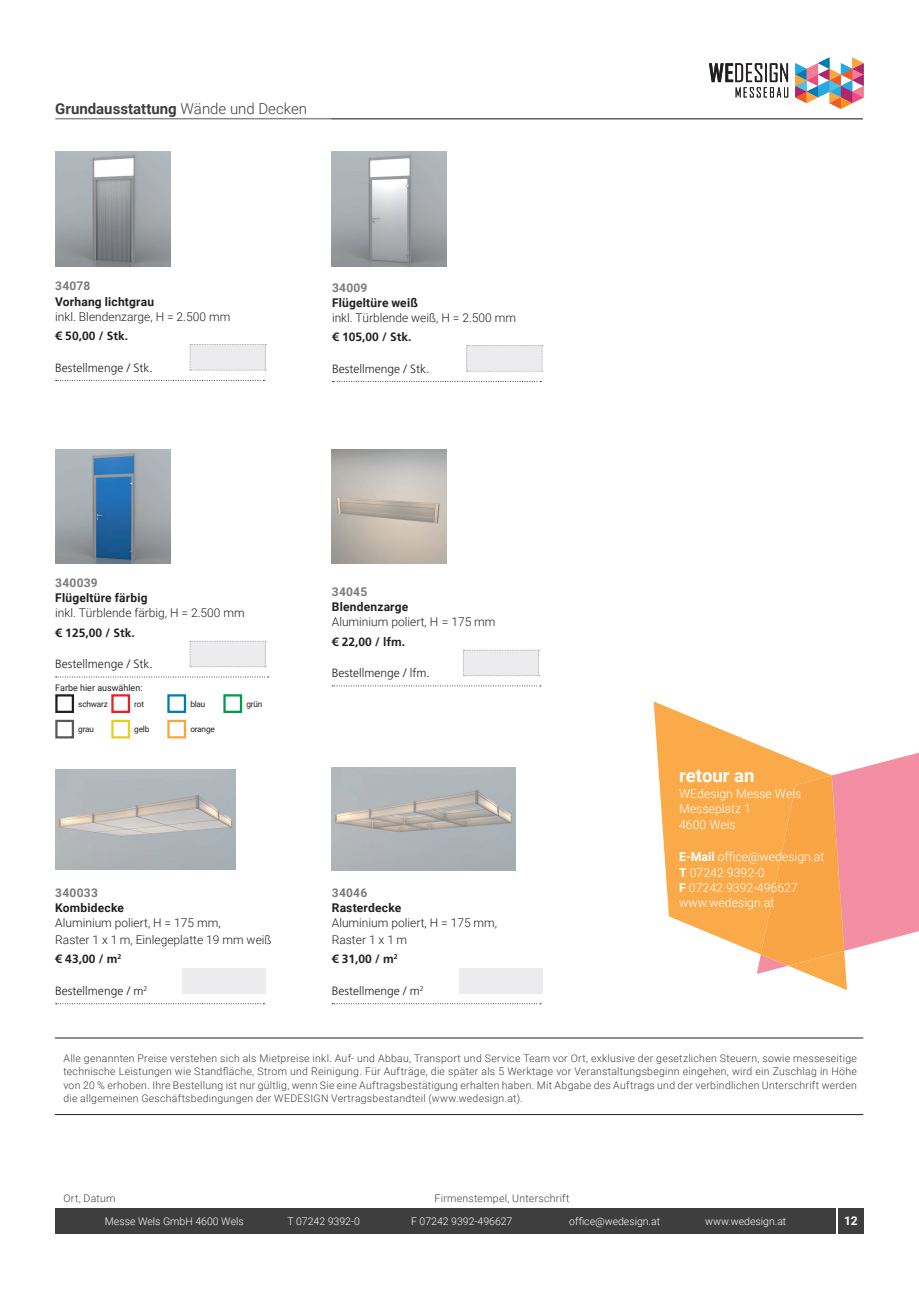
<style>
.page{position:relative;width:919px;height:1289px;background:#fff}
.page>*{position:absolute;margin:0;border:0;box-sizing:border-box;transform-origin:0 0}
.t1{font:700 18.45px "Roboto";color:#fff}
.t2{font:700 15px "Roboto";color:#3e3e3f}
.t3{font:300 12.3px/15.5px "Roboto";color:#fff}
.t4{font:300 12px/16.5px "Roboto";color:#231f20}
.t5{font:300 12px "Frutiger LT Std";color:#231f20}
.t6{font:700 12px "Roboto";letter-spacing:.015em;color:#231f20}
.t7{font:700 12px "Frutiger LT Std";color:#231f20}
.t8{font:700 12px "Roboto";letter-spacing:.02em;color:#7a7c7f}
.t9{font:700 12px "Roboto";color:#fff}
.t10{font:300 10.5px/13.5px "Roboto";letter-spacing:.025em;color:#3e3e3f;text-align:justify}
.t11{font:300 10.5px "Roboto";color:#fff}
.t12{font:9px "Roboto";color:#231f20}
.t13{font:8.25px "Roboto";letter-spacing:-.02em;color:#231f20}
.s1{font-weight:300}
.s2{font-weight:700}
</style>
<div class="page">
<hr style="left:55px;top:118px;width:807px;height:1px;background:#57585a">
<hr style="left:55px;top:1037px;width:371px;height:1px;background:#231f20">
<hr style="left:426px;top:1037px;width:437px;height:1px;background:#231f20">
<hr style="left:55px;top:1114px;width:371px;height:1px;background:#231f20">
<hr style="left:426px;top:1114px;width:437px;height:1px;background:#231f20">
<div style="left:838px;top:1208px;width:25px;height:25px;background:#3e3e3f"></div>
<div style="left:55px;top:1208px;width:780px;height:25px;background:#3e3e3f"></div>
<svg style="left:332px;top:1003px;width:209px;height:1px"></svg>
<div style="left:459px;top:968px;width:83px;height:25px;background:#ececee"></div>
<svg style="left:56px;top:1003px;width:208px;height:1px"></svg>
<div style="left:182px;top:968px;width:84px;height:25px;background:#ececee"></div>
<svg style="left:332px;top:685px;width:209px;height:1px"></svg>
<svg style="left:463px;top:649px;width:76px;height:27px;background:#e9e9eb"></svg>
<svg style="left:795px;top:57px;width:68px;height:52px"></svg>
<svg style="left:709px;top:63px;width:79px;height:34px"></svg>
<svg style="left:56px;top:380px;width:208px;height:1px"></svg>
<svg style="left:190px;top:344px;width:76px;height:27px;background:#e9e9eb"></svg>
<svg style="left:332px;top:381px;width:209px;height:1px"></svg>
<svg style="left:466px;top:345px;width:77px;height:27px;background:#e9e9eb"></svg>
<svg style="left:56px;top:676px;width:212px;height:1px"></svg>
<svg style="left:190px;top:641px;width:76px;height:26px;background:#e9e9eb"></svg>
<img style="left:332px;top:151px;width:114px;height:115px">
<img style="left:55px;top:151px;width:115px;height:115px">
<img style="left:55px;top:449px;width:115px;height:115px">
<img style="left:332px;top:449px;width:114px;height:115px">
<img style="left:55px;top:769px;width:180px;height:101px">
<img style="left:332px;top:767px;width:183px;height:103px">
<svg style="left:653px;top:701px;width:193px;height:289px;fill:#faaa49"></svg>
<svg style="left:756px;top:752px;width:162px;height:222px;background:#f7a782"></svg>
<div style="left:55px;top:694px;width:19px;height:19px;border:2px solid #231f20"></div>
<div style="left:223px;top:694px;width:19px;height:19px;border:2px solid #009a4b"></div>
<div style="left:111px;top:694px;width:19px;height:19px;border:2px solid #ee1d23"></div>
<div style="left:55px;top:719px;width:19px;height:19px;border:2px solid #57585a"></div>
<div style="left:167px;top:694px;width:19px;height:19px;border:2px solid #007caf"></div>
<div style="left:111px;top:719px;width:19px;height:19px;border:2px solid #e4cf1c"></div>
<div style="left:167px;top:719px;width:19px;height:19px;border:2px solid #faa63f"></div>
<h2 class="t2" style="left:55px;top:98px;width:253px">Grundausstattung <span class="s1">Wände und Decken</span></h2>
<p class="t8" style="left:55px;top:278px;width:37px">34078</p>
<p class="t6" style="left:55px;top:293px;width:100px">Vorhang lichtgrau</p>
<p class="t4" style="left:55px;top:307px;width:176px">inkl. Blendenzarge, H = 2.500 mm</p>
<p class="t7" style="left:55px;top:329px;width:74px">€ 50,00 / Stk.</p>
<p class="t5" style="left:55px;top:360px;width:99px">Bestellmenge / Stk.</p>
<p class="t8" style="left:332px;top:279px;width:37px">34009</p>
<p class="t6" style="left:332px;top:294px;width:87px">Flügeltüre weiß</p>
<p class="t4" style="left:332px;top:308px;width:185px">inkl. Türblende weiß, H = 2.500 mm</p>
<p class="t7" style="left:332px;top:330px;width:81px">€ 105,00 / Stk.</p>
<p class="t5" style="left:332px;top:361px;width:99px">Bestellmenge / Stk.</p>
<p class="t8" style="left:55px;top:574px;width:44px">340039</p>
<p class="t6" style="left:55px;top:589px;width:94px">Flügeltüre färbig</p>
<p class="t4" style="left:55px;top:604px;width:191px">inkl. Türblende färbig, H = 2.500 mm</p>
<p class="t7" style="left:55px;top:625px;width:81px">€ 125,00 / Stk.</p>
<p class="t5" style="left:55px;top:657px;width:99px">Bestellmenge / Stk.</p>
<p class="t12" style="left:55px;top:681px;width:89px">Farbe hier auswählen:</p>
<p class="t13" style="left:78px;top:697px;width:31px">schwarz</p>
<p class="t13" style="left:134px;top:697px;width:11px">rot</p>
<p class="t13" style="left:246px;top:697px;width:18px">grün</p>
<p class="t13" style="left:78px;top:723px;width:17px">grau</p>
<p class="t13" style="left:190px;top:697px;width:17px">blau</p>
<p class="t13" style="left:134px;top:723px;width:17px">gelb</p>
<p class="t13" style="left:190px;top:723px;width:26px">orange</p>
<p class="t8" style="left:332px;top:583px;width:37px">34045</p>
<p class="t6" style="left:332px;top:598px;width:78px">Blendenzarge</p>
<p class="t4" style="left:332px;top:613px;width:165px">Aluminium poliert, H = 175 mm</p>
<p class="t7" style="left:332px;top:634px;width:75px">€ 22,00 / lfm.</p>
<p class="t5" style="left:332px;top:666px;width:100px">Bestellmenge / lfm.</p>
<p class="t8" style="left:55px;top:884px;width:44px">340033</p>
<p class="t6" style="left:55px;top:899px;width:70px">Kombidecke</p>
<p class="t4" style="left:55px;top:914px;width:218px">Aluminium poliert, H = 175 mm,<br>Raster 1 x 1 m, Einlegeplatte 19 mm weiß</p>
<p class="t7" style="left:55px;top:952px;width:67px">€ 43,00 / m<sup>2</sup></p>
<p class="t5" style="left:55px;top:983px;width:93px">Bestellmenge / m<sup>2</sup></p>
<p class="t8" style="left:332px;top:884px;width:37px">34046</p>
<p class="t6" style="left:332px;top:899px;width:71px">Rasterdecke</p>
<p class="t4" style="left:332px;top:914px;width:167px">Aluminium poliert, H = 175 mm,<br>Raster 1 x 1 m</p>
<p class="t7" style="left:332px;top:952px;width:67px">€ 31,00 / m<sup>2</sup></p>
<p class="t5" style="left:332px;top:983px;width:93px">Bestellmenge / m<sup>2</sup></p>
<h1 class="t1" style="left:679px;top:763px;width:77px">retour an</h1>
<p class="t3" style="left:679px;top:785px;width:124px">WEdesign Messe Wels<br>Messeplatz 1<br>4600 Wels</p>
<p class="t3" style="left:679px;top:848px;width:147px"><span class="s2">E-Mail</span> office@wedesign.at<br><span class="s2">T</span> 07242 9392-0<br><span class="s2">F</span> 07242 9392-496627 www.wedesign.at</p>
<p class="t10" style="left:63px;top:1050px;width:795px">Alle genannten Preise verstehen sich als Mietpreise inkl. Auf- und Abbau, Transport und Service Team vor Ort, exklusive der gesetzlichen Steuern, sowie messeseitige technische Leistungen wie Standfläche, Strom und Reinigung. Für Aufträge, die später als 5 Werktage vor Veranstaltungsbeginn eingehen, wird ein Zuschlag in Höhe von 20 % erhoben. Ihre Bestellung ist nur gültlig, wenn Sie eine Auftragsbestätigung erhalten haben. Mit Abgabe des Auftrags und der verbindlichen Unterschrift werden die allgemeinen Geschäftsbedingungen der WEDESIGN Vertragsbestandteil (www.wedesign.at).</p>
<p class="t10" style="left:63px;top:1191px;width:54px">Ort, Datum</p>
<p class="t10" style="left:434px;top:1191px;width:137px">Firmenstempel, Unterschrift</p>
<p class="t11" style="left:105px;top:1213px;width:140px">Messe Wels GmbH 4600 Wels</p>
<p class="t11" style="left:287px;top:1213px;width:74px">T 07242 9392-0</p>
<p class="t11" style="left:411px;top:1213px;width:103px">F 07242 9392-496627</p>
<p class="t11" style="left:569px;top:1213px;width:92px">office@wedesign.at</p>
<p class="t11" style="left:705px;top:1213px;width:82px">www.wedesign.at</p>
<p class="t9" style="left:844px;top:1212px;width:15px">12</p>
<p class="t9" style="left:845px;top:1215px;width:15px">12</p>
</div>
